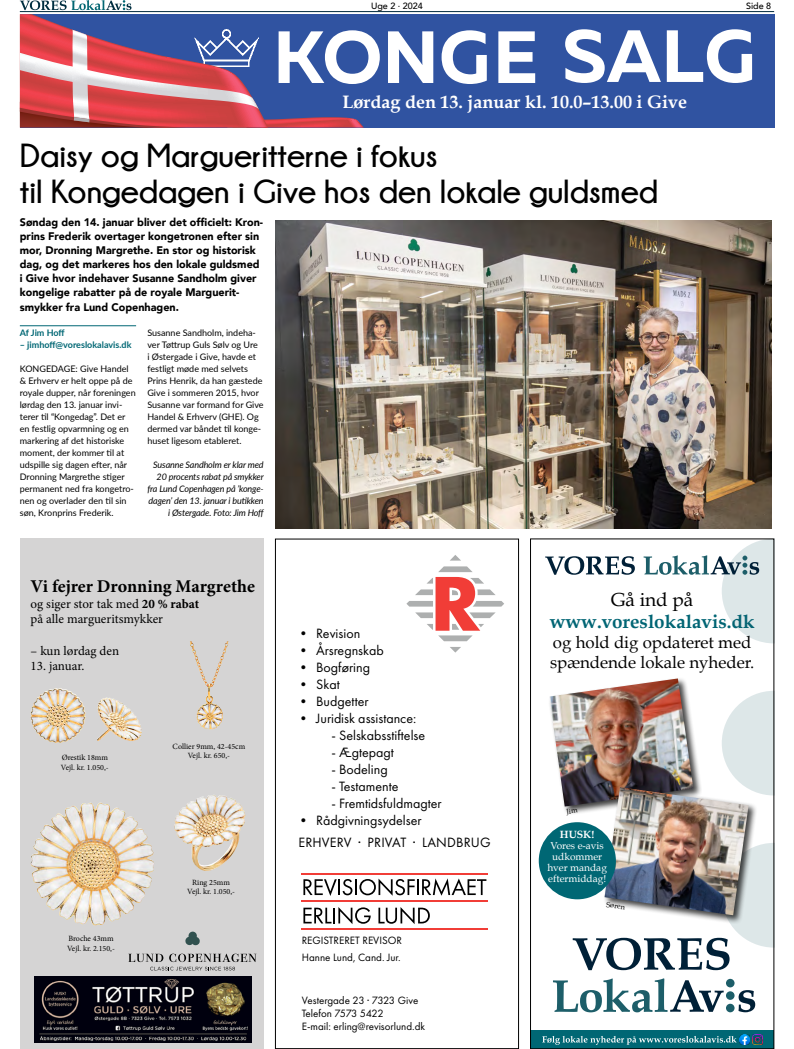
<style>
.page{position:relative;width:794px;height:1049px;background:#fff}
.page>*{position:absolute;margin:0;border:0;box-sizing:border-box;transform-origin:0 0}
.t1{font:700 73.7px "Muller";color:#fff}
.t2{font:700 33.3px/36px "Champagne&Limousines";color:#000}
.t3{font:700 18.9px "Book Antiqua";color:#006574}
.t4{font:18.9px "Book Antiqua";color:#000}
.t5{font:700 18px "Book Antiqua";color:#fff}
.t6{font:700 18px "Minion Pro";color:#000}
.t7{font:16.8px/19.9px "Book Antiqua";color:#000}
.t8{font:14px/22px "Futura PT";color:#000}
.t9{font:13px/15.6px "Minion Pro";color:#000}
.t10{font:900 11px/14px "Avenir";color:#000}
.t11{font:11px/13px "Futura PT";color:#000}
.t12{font:700 10.5px "Book Antiqua";color:#fff}
.t13{font:10.1px/10.9px "Book Antiqua";color:#fff;text-align:center}
.t14{font:9px/12px "Lato";color:#000}
.t15{font:italic 9px/12px "Lato";letter-spacing:-.015em;color:#000;text-align:right}
.t16{font:700 9px "Lato";color:#006774}
.t17{font:500 9px "Avenir";color:#000}
.t18{font:8px/9.6px "Minion Pro";color:#000}
.t19{font:7.3px "Book Antiqua";color:#000}
.s1{font-weight:700}
</style>
<div class="page">
<hr style="left:20px;top:11px;width:754px;height:1px;background:#002a3e">
<div style="left:20px;top:539px;width:244px;height:510px;background:#d5d4d4"></div>
<img style="left:31px;top:688px;width:74px;height:55px">
<img style="left:174px;top:795px;width:72px;height:76px">
<img style="left:30px;top:802px;width:91px;height:123px">
<img style="left:190px;top:641px;width:36px;height:89px">
<img style="left:34px;top:976px;width:218px;height:67px">
<svg style="left:128px;top:953px;width:128px;height:17px"></svg>
<svg style="left:188px;top:931px;width:9px;height:9px"></svg>
<svg style="left:185px;top:936px;width:15px;height:10px"></svg>
<svg style="left:406px;top:555px;width:98px;height:98px"></svg>
<hr style="left:301px;top:873px;width:186px;height:1px;background:#f13d37">
<hr style="left:301px;top:901px;width:186px;height:1px;background:#f13d37">
<hr style="left:301px;top:928px;width:186px;height:1px;background:#f13d37">
<svg style="left:303px;top:878px;width:183px;height:18px"></svg>
<svg style="left:303px;top:907px;width:68px;height:17px"></svg>
<svg style="left:378px;top:907px;width:52px;height:17px"></svg>
<div style="left:275px;top:539px;width:244px;height:510px;border:1px solid #000"></div>
<svg style="left:553px;top:978px;width:202px;height:34px"></svg>
<div style="left:530px;top:1031px;width:244px;height:18px;background:#006774"></div>
<svg style="left:542px;top:1034px;width:220px;height:11px"></svg>
<svg style="left:572px;top:843px;width:200px;height:127px"></svg>
<svg style="left:722px;top:691px;width:50px;height:104px"></svg>
<div style="left:547px;top:677px;width:155px;height:139px;background:#000;opacity:.75"></div>
<img style="left:549px;top:678px;width:144px;height:128px">
<div style="left:603px;top:785px;width:154px;height:139px;background:#000;opacity:.75"></div>
<img style="left:604px;top:787px;width:144px;height:128px">
<svg style="left:545px;top:556px;width:90px;height:19px"></svg>
<svg style="left:643px;top:541px;width:129px;height:102px"></svg>
<div style="left:530px;top:539px;width:244px;height:510px;border:1px solid #000"></div>
<div style="left:539px;top:822px;width:77px;height:77px;background:#006774;border-radius:50%"></div>
<div style="left:20px;top:14px;width:754px;height:114px;background:#3053a1"></div>
<svg style="left:20px;top:0;width:344px;height:128px"></svg>
<hr style="left:20px;top:325px;width:116px;height:1px;background:#006774">
<img style="left:275px;top:220px;width:496px;height:308px">
<svg style="left:566px;top:808px;width:12px;height:7px"></svg>
<p class="t17" style="left:371px;top:-2px;width:53px">Uge 2 · 2024</p>
<p class="t17" style="left:746px;top:-2px;width:27px">Side 8</p>
<h1 class="t1" style="left:273px;top:11px;width:484px">KONGE SALG</h1>
<h3 class="t5" style="left:342px;top:91px;width:346px">Lørdag den 13. januar kl. 10.0–13.00 i Give</h3>
<h2 class="t2" style="left:20px;top:137px;width:639px">Daisy og Margueritterne i fokus<br>til Kongedagen i Give hos den lokale guldsmed</h2>
<p class="t10" style="left:20px;top:215px;width:245px">Søndag den 14. januar bliver det officielt: Kron&shy;prins Frederik overtager kongetronen efter sin mor, Dronning Margrethe. En stor og historisk dag, og det markeres hos den lokale guldsmed i Give hvor indehaver Susanne Sandholm giver kongelige rabatter på de royale Marguerit&shy;smykker fra Lund Copenhagen.</p>
<p class="t16" style="left:20px;top:326px;width:46px">Af Jim Hoff</p>
<p class="t16" style="left:20px;top:338px;width:113px">– jimhoff@voreslokalavis.dk</p>
<p class="t14" style="left:20px;top:362px;width:117px">KONGEDAGE: Give Handel &amp; Erhverv er helt oppe på de royale dupper, når foreningen lørdag den 13. januar invi&shy;terer til “Kongedag”. Det er en festlig opvarmning og en markering af det historiske moment, der kommer til at udspille sig dagen efter, når<br>Dronning Margrethe stiger permanent ned fra kongetro&shy;nen og overlader den til sin søn, Kronprins Frederik.</p>
<p class="t14" style="left:147px;top:326px;width:118px">Susanne Sandholm, indeha&shy;ver Tøttrup Guls Sølv og Ure<br>i Østergade i Give, havde et festligt møde med selvets<br>Prins Henrik, da han gæstede<br>Give i sommeren 2015, hvor<br>Susanne var formand for Give<br>Handel &amp; Erhverv (GHE). Og dermed var båndet til konge&shy;huset ligesom etableret.</p>
<p class="t15" style="left:147px;top:458px;width:118px">Susanne Sandholm er klar med<br>20 procents rabat på smykker fra Lund Copenhagen på ’konge&shy;dagen’ den 13. januar i butikken i Østergade. Foto: Jim Hoff</p>
<h3 class="t6" style="left:31px;top:574px;width:226px">Vi fejrer Dronning Margrethe</h3>
<h3 class="t9" style="left:31px;top:596px;width:170px">og siger stor tak med <span class="s1">20 % rabat </span>på alle margueritsmykker</h3>
<h3 class="t9" style="left:31px;top:643px;width:90px">– kun lørdag den</h3>
<h3 class="t9" style="left:31px;top:658px;width:55px">13. januar.</h3>
<p class="t18" style="left:61px;top:753px;width:49px">Ørestik 18mm<br>Vejl. kr. 1.050,-</p>
<p class="t18" style="left:67px;top:934px;width:49px">Broche 43mm<br>Vejl. kr. 2.150,-</p>
<p class="t18" style="left:173px;top:741px;width:74px;text-align:center">Collier 9mm, 42-45cm<br>Vejl. kr. 650,-</p>
<p class="t18" style="left:187px;top:877px;width:49px;text-align:center">Ring 25mm<br>Vejl. kr. 1.050,-</p>
<h3 class="t8" style="left:296px;top:622px;width:65px">• Revision</h3>
<h3 class="t8" style="left:296px;top:639px;width:89px">• Årsregnskab</h3>
<h3 class="t8" style="left:296px;top:656px;width:75px">• Bogføring</h3>
<h3 class="t8" style="left:296px;top:673px;width:45px">• Skat</h3>
<h3 class="t8" style="left:296px;top:690px;width:74px">• Budgetter</h3>
<h3 class="t8" style="left:296px;top:707px;width:121px">• Juridisk assistance:</h3>
<h3 class="t8" style="left:331px;top:724px;width:95px">- Selskabsstiftelse</h3>
<h3 class="t8" style="left:331px;top:741px;width:64px">- Ægtepagt</h3>
<h3 class="t8" style="left:331px;top:758px;width:58px">- Bodeling</h3>
<h3 class="t8" style="left:331px;top:775px;width:69px">- Testamente</h3>
<h3 class="t8" style="left:331px;top:792px;width:112px">- Fremtidsfuldmagter</h3>
<h3 class="t8" style="left:296px;top:809px;width:196px">• Rådgivningsydelser<br>ERHVERV · PRIVAT · LANDBRUG</h3>
<p class="t11" style="left:302px;top:932px;width:102px;line-height:17px">REGISTRERET REVISOR<br>Hanne Lund, Cand. Jur.</p>
<p class="t11" style="left:302px;top:993px;width:125px">Vestergade 23 · 7323 Give<br>Telefon 7573 5422<br>E-mail: erling@revisorlund.dk</p>
<h3 class="t4" style="left:611px;top:588px;width:84px">Gå ind på</h3>
<h3 class="t3" style="left:550px;top:611px;width:206px">www.voreslokalavis.dk</h3>
<h3 class="t7" style="left:550px;top:632px;width:206px">og hold dig opdateret med spændende lokale nyheder.</h3>
<p class="t12" style="left:560px;top:828px;width:36px">HUSK!</p>
<p class="t13" style="left:547px;top:840px;width:61px">Vores e-avis udkommer hver mandag eftermiddag!</p>
<p class="t19" style="left:607px;top:900px;width:20px;rotate:8deg">Søren</p>
</div>
